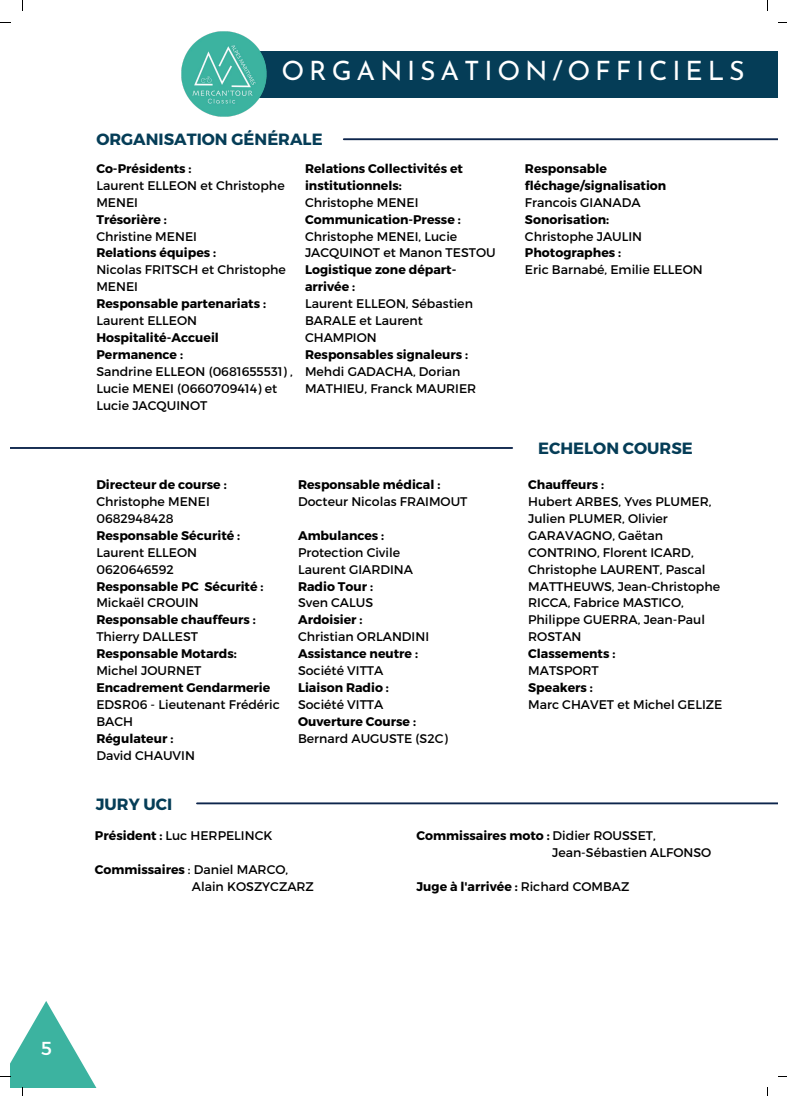
<style>
.page{position:relative;width:787px;height:1096px;background:#fff}
.page>*{position:absolute;margin:0;border:0;box-sizing:border-box;transform-origin:0 0}
.t1{font:26.75px "Josefin Sans";letter-spacing:.18em;color:#fff}
.t2{font:18.75px "Montserrat";color:#fff}
.t3{font:700 16.25px "Montserrat";color:#053d57}
.t4{font:12.5px/16.9px "Montserrat";color:#000}
.t5{font:700 12.5px/16.9px "Montserrat";color:#000}
.s1{font-weight:700}
.s2{font-weight:400}
</style>
<div class="page">
<div style="left:234px;top:51px;width:544px;height:46px;background:#053d57"></div>
<img style="left:181px;top:31px;width:89px;height:86px">
<hr style="left:344px;top:138px;width:434px;height:2px;background:#0d254c">
<hr style="left:10px;top:447px;width:502px;height:2px;background:#0d254c">
<hr style="left:197px;top:802px;width:581px;height:2px;background:#0d254c">
<svg style="left:0;top:1001px;width:97px;height:94px"></svg>
<h1 class="t1" style="left:282px;top:60px;width:465px">ORGANISATION/OFFICIELS</h1>
<h3 class="t3" style="left:96px;top:129px;width:228px">ORGANISATION GÉNÉRALE</h3>
<p class="t5" style="left:96px;top:159px;width:97px">Co-Présidents :</p>
<p class="t4" style="left:96px;top:176px;width:190px">Laurent ELLEON et Christophe<br>MENEI</p>
<p class="t5" style="left:96px;top:210px;width:72px">Trésorière :</p>
<p class="t4" style="left:96px;top:227px;width:102px">Christine MENEI</p>
<p class="t5" style="left:96px;top:244px;width:121px">Relations équipes :</p>
<p class="t4" style="left:96px;top:261px;width:191px">Nicolas FRITSCH et Christophe<br>MENEI</p>
<p class="t5" style="left:96px;top:294px;width:171px">Responsable partenariats :</p>
<p class="t4" style="left:96px;top:311px;width:102px">Laurent ELLEON</p>
<p class="t5" style="left:96px;top:328px;width:124px">Hospitalité-Accueil<br>Permanence :</p>
<p class="t4" style="left:96px;top:362px;width:198px">Sandrine ELLEON (0681655531) ,<br>Lucie MENEI (0660709414) et<br>Lucie JACQUINOT</p>
<p class="t5" style="left:305px;top:159px;width:159px">Relations Collectivités et institutionnels:</p>
<p class="t4" style="left:305px;top:193px;width:115px">Christophe MENEI</p>
<p class="t5" style="left:305px;top:210px;width:157px">Communication-Presse :</p>
<p class="t4" style="left:305px;top:227px;width:192px">Christophe MENEI, Lucie<br>JACQUINOT et Manon TESTOU</p>
<p class="t5" style="left:305px;top:261px;width:153px">Logistique zone départ&shy;arrivée :</p>
<p class="t4" style="left:305px;top:294px;width:169px">Laurent ELLEON, Sébastien<br>BARALE et Laurent<br>CHAMPION</p>
<p class="t5" style="left:305px;top:345px;width:165px">Responsables signaleurs :</p>
<p class="t4" style="left:305px;top:362px;width:173px">Mehdi GADACHA, Dorian<br>MATHIEU, Franck MAURIER</p>
<p class="t5" style="left:96px;top:475px;width:132px">Directeur de course :</p>
<p class="t4" style="left:96px;top:492px;width:115px">Christophe MENEI<br>0682948428</p>
<p class="t5" style="left:96px;top:526px;width:145px">Responsable Sécurité :</p>
<p class="t4" style="left:96px;top:543px;width:102px">Laurent ELLEON<br>0620646592</p>
<p class="t5" style="left:96px;top:577px;width:169px">Responsable PC Sécurité :</p>
<p class="t4" style="left:96px;top:594px;width:104px">Mickaël CROUIN</p>
<p class="t5" style="left:96px;top:610px;width:161px">Responsable chauffeurs :</p>
<p class="t4" style="left:96px;top:627px;width:103px">Thierry DALLEST</p>
<p class="t5" style="left:96px;top:644px;width:142px">Responsable Motards:</p>
<p class="t4" style="left:96px;top:661px;width:107px">Michel JOURNET</p>
<p class="t5" style="left:96px;top:678px;width:175px">Encadrement Gendarmerie</p>
<p class="t4" style="left:96px;top:695px;width:185px">EDSR06 - Lieutenant Frédéric<br>BACH</p>
<p class="t5" style="left:96px;top:729px;width:78px">Régulateur :</p>
<p class="t4" style="left:96px;top:746px;width:100px">David CHAUVIN</p>
<p class="t5" style="left:298px;top:475px;width:144px">Responsable médical :</p>
<p class="t4" style="left:298px;top:492px;width:171px">Docteur Nicolas FRAIMOUT</p>
<p class="t5" style="left:298px;top:526px;width:88px">Ambulances :</p>
<p class="t4" style="left:298px;top:543px;width:117px">Protection Civile<br>Laurent GIARDINA</p>
<p class="t5" style="left:298px;top:577px;width:77px">Radio Tour :</p>
<p class="t4" style="left:298px;top:594px;width:77px">Sven CALUS</p>
<p class="t5" style="left:298px;top:610px;width:66px">Ardoisier :</p>
<p class="t4" style="left:298px;top:627px;width:133px">Christian ORLANDINI</p>
<p class="t5" style="left:298px;top:644px;width:122px">Assistance neutre :</p>
<p class="t4" style="left:298px;top:661px;width:87px">Société VITTA</p>
<p class="t5" style="left:298px;top:678px;width:92px">Liaison Radio :</p>
<p class="t4" style="left:298px;top:695px;width:87px">Société VITTA</p>
<p class="t5" style="left:298px;top:712px;width:119px">Ouverture Course :</p>
<p class="t4" style="left:298px;top:729px;width:151px">Bernard AUGUSTE (S2C)</p>
<p class="t5" style="left:525px;top:159px;width:143px">Responsable fléchage/signalisation</p>
<p class="t4" style="left:525px;top:193px;width:117px">Francois GIANADA</p>
<p class="t5" style="left:525px;top:210px;width:86px">Sonorisation:</p>
<p class="t4" style="left:525px;top:227px;width:119px">Christophe JAULIN</p>
<p class="t5" style="left:525px;top:244px;width:98px">Photographes :</p>
<p class="t4" style="left:525px;top:261px;width:179px">Eric Barnabé, Emilie ELLEON</p>
<h3 class="t3" style="left:538px;top:438px;width:156px">ECHELON COURSE</h3>
<p class="t5" style="left:528px;top:475px;width:78px">Chauffeurs :</p>
<p class="t4" style="left:528px;top:492px;width:193px">Hubert ARBES, Yves PLUMER,<br>Julien PLUMER, Olivier<br>GARAVAGNO, Gaëtan<br>CONTRINO, Florent ICARD,<br>Christophe LAURENT, Pascal<br>MATTHEUWS, Jean-Christophe<br>RICCA, Fabrice MASTICO,<br>Philippe GUERRA, Jean-Paul<br>ROSTAN</p>
<p class="t5" style="left:528px;top:644px;width:89px">Classements :</p>
<p class="t4" style="left:528px;top:661px;width:72px">MATSPORT</p>
<p class="t5" style="left:528px;top:678px;width:66px">Speakers :</p>
<p class="t4" style="left:528px;top:695px;width:196px">Marc CHAVET et Michel GELIZE</p>
<h3 class="t3" style="left:96px;top:793px;width:78px">JURY UCI</h3>
<p class="t4" style="left:95px;top:826px;width:179px"><span class="s1">Président :</span> Luc HERPELINCK</p>
<p class="t4" style="left:192px;top:860px;width:124px;text-indent:-97px"><span class="s1">Commissaires</span> : Daniel MARCO,<br>Alain KOSZYCZARZ</p>
<p class="t4" style="left:552px;top:826px;width:161px;text-indent:-136px"><span class="s1">Commissaires moto :</span> Didier ROUSSET,<br>Jean-Sébastien ALFONSO</p>
<p class="t5" style="left:417px;top:877px;width:214px">Juge à l'arrivée : <span class="s2">Richard COMBAZ</span></p>
<h2 class="t2" style="left:41px;top:1035px;width:12px">5</h2>
</div>
